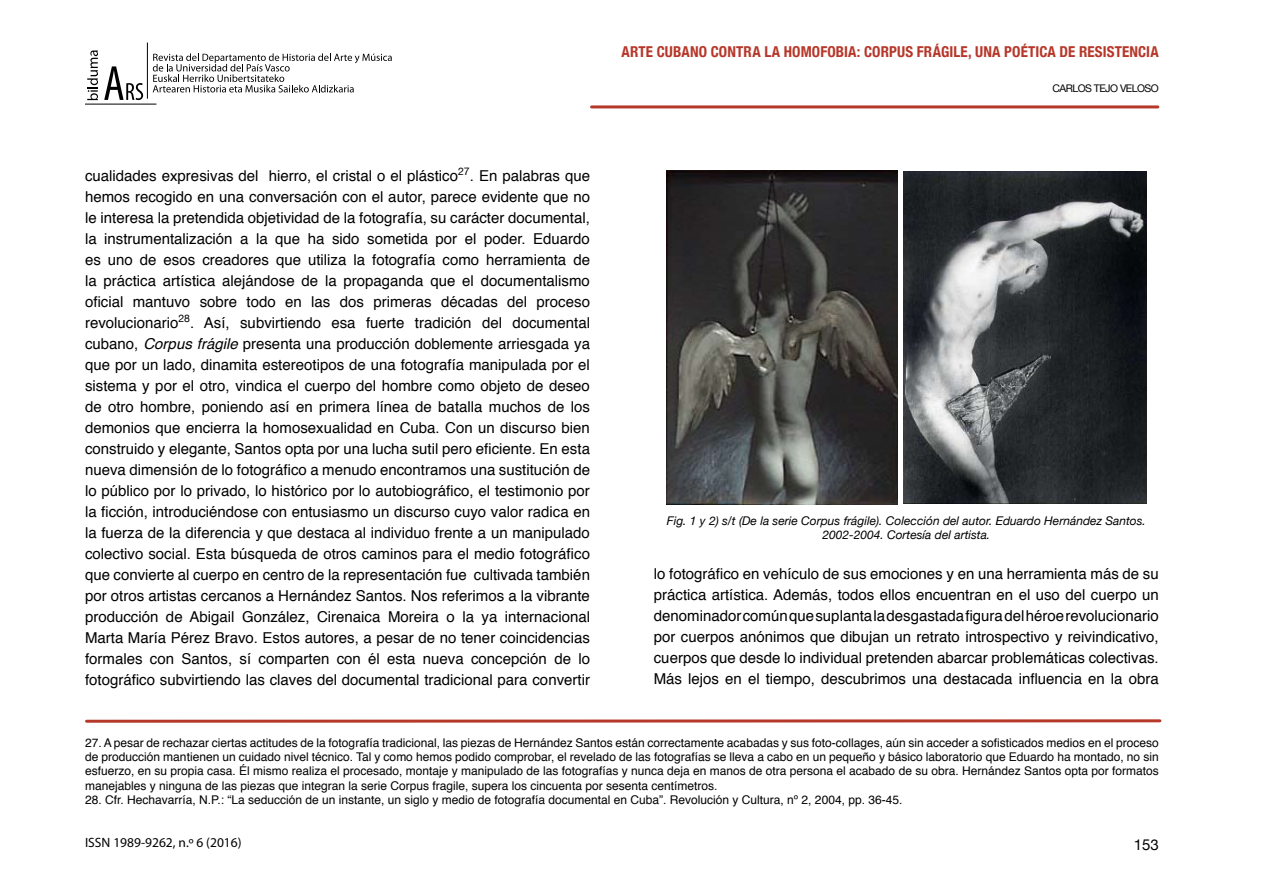
<style>
.page{position:relative;width:1263px;height:893px;background:#fff}
.page>*{position:absolute;margin:0;border:0;box-sizing:border-box;transform-origin:0 0}
.t1{font:15px/21px "Helvetica";color:#000;text-align:justify}
.t2{font:700 condensed 15px "Helvetica Neue";letter-spacing:.01em;color:#b63729}
.t3{font:15px "Helvetica Neue";color:#000}
.t4{font:13.5px "Myriad Pro";color:#000}
.t5{font:12px/14.4px "Helvetica";color:#000;text-align:justify}
.t6{font:italic 12px/14.4px "Helvetica Neue";color:#000;text-align:center}
.t7{font:10.5px "Helvetica Neue";letter-spacing:-.05em;color:#000}
.s1{font-style:italic}
</style>
<div class="page">
<svg style="left:104px;top:66px;width:39px;height:34px"></svg>
<svg style="left:87px;top:50px;width:11px;height:50px"></svg>
<hr style="left:85px;top:104px;width:71px;height:1px;background:#000">
<svg style="left:153px;top:53px;width:239px;height:39px"></svg>
<hr style="left:147px;top:43px;width:1px;height:56px;background:#000">
<hr style="left:591px;top:105px;width:567px;height:3px;background:#b53829">
<svg style="left:87px;top:719px;width:1073px;height:4px;background:#c7695e"></svg>
<img style="left:666px;top:170px;width:232px;height:335px">
<img style="left:904px;top:172px;width:242px;height:331px">
<p class="t2" style="left:621px;top:43px;width:539px">ARTE CUBANO CONTRA LA HOMOFOBIA: CORPUS FRÁGILE, UNA POÉTICA DE RESISTENCIA</p>
<p class="t1" style="left:85px;top:166px;width:506px">cualidades expresivas del hierro, el cristal o el plástico<sup>27</sup>. En palabras que hemos recogido en una conversación con el autor, parece evidente que no le interesa la pretendida objetividad de la fotografía, su carácter documental, la instrumentalización a la que ha sido sometida por el poder. Eduardo es uno de esos creadores que utiliza la fotografía como herramienta de la práctica artística alejándose de la propaganda que el documentalismo oficial mantuvo sobre todo en las dos primeras décadas del proceso revolucionario<sup>28</sup>. Así, subvirtiendo esa fuerte tradición del documental cubano, <span class="s1">Corpus frágile</span> presenta una producción doblemente arriesgada ya que por un lado, dinamita estereotipos de una fotografía manipulada por el sistema y por el otro, vindica el cuerpo del hombre como objeto de deseo de otro hombre, poniendo así en primera línea de batalla muchos de los demonios que encierra la homosexualidad en Cuba. Con un discurso bien construido y elegante, Santos opta por una lucha sutil pero eficiente. En esta nueva dimensión de lo fotográfico a menudo encontramos una sustitución de lo público por lo privado, lo histórico por lo autobiográfico, el testimonio por la ficción, introduciéndose con entusiasmo un discurso cuyo valor radica en la fuerza de la diferencia y que destaca al individuo frente a un manipulado colectivo social. Esta búsqueda de otros caminos para el medio fotográfico que convierte al cuerpo en centro de la representación fue cultivada también por otros artistas cercanos a Hernández Santos. Nos referimos a la vibrante producción de Abigail González, Cirenaica Moreira o la ya internacional Marta María Pérez Bravo. Estos autores, a pesar de no tener coincidencias formales con Santos, sí comparten con él esta nueva concepción de lo fotográfico subvirtiendo las claves del documental tradicional para convertir</p>
<p class="t7" style="left:1052px;top:82px;width:108px">CARLOS TEJO VELOSO</p>
<p class="t6" style="left:667px;top:513px;width:480px">Fig. 1 y 2) s/t (De la serie Corpus frágile). Colección del autor. Eduardo Hernández Santos.<br>2002-2004. Cortesía del artista.</p>
<p class="t1" style="left:654px;top:564px;width:506px">lo fotográfico en vehículo de sus emociones y en una herramienta más de su práctica artística. Además, todos ellos encuentran en el uso del cuerpo un denominador común que suplanta la desgastada figura del héroe revolucionario por cuerpos anónimos que dibujan un retrato introspectivo y reivindicativo, cuerpos que desde lo individual pretenden abarcar problemáticas colectivas.<br>Más lejos en el tiempo, descubrimos una destacada influencia en la obra</p>
<p class="t5" style="left:85px;top:735px;width:1075px">27. A pesar de rechazar ciertas actitudes de la fotografía tradicional, las piezas de Hernández Santos están correctamente acabadas y sus foto-collages, aún sin acceder a sofisticados medios en el proceso de producción mantienen un cuidado nivel técnico. Tal y como hemos podido comprobar, el revelado de las fotografías se lleva a cabo en un pequeño y básico laboratorio que Eduardo ha montado, no sin esfuerzo, en su propia casa. Él mismo realiza el procesado, montaje y manipulado de las fotografías y nunca deja en manos de otra persona el acabado de su obra. Hernández Santos opta por formatos manejables y ninguna de las piezas que integran la serie Corpus fragile, supera los cincuenta por sesenta centímetros.</p>
<p class="t5" style="left:85px;top:793px;width:819px">28. Cfr. Hechavarría, N.P.: “La seducción de un instante, un siglo y medio de fotografía documental en Cuba”. Revolución y Cultura, nº 2, 2004, pp. 36-45.</p>
<p class="t4" style="left:85px;top:835px;width:158px">ISSN 1989-9262, n.º 6 (2016)</p>
<p class="t3" style="left:1134px;top:836px;width:27px">153</p>
</div>
